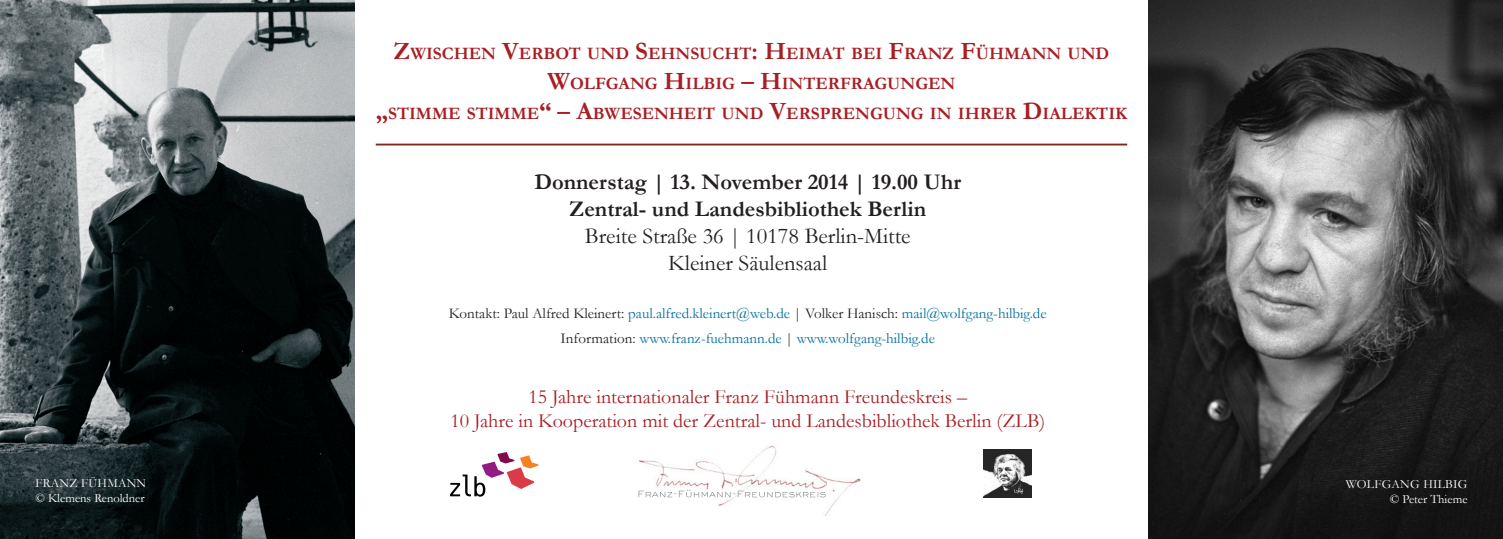
<style>
.page{position:relative;width:1503px;height:539px;background:#fff}
.page>*{position:absolute;margin:0;border:0;box-sizing:border-box;transform-origin:0 0}
.t1{font:700 22.5px "Garamond";color:#231f20}
.t2{font:22.5px "Garamond";color:#231f20}
.t3{font:20px "Garamond";color:#a91e23}
.t4{font:700 17.5px/30px "Garamond";color:#a91e23;text-align:center}
.t5{font:15px "Garamond";color:#00709e}
.t6{font:12.5px "Garamond";color:#fff}
.t7{font:12.5px "Garamond";letter-spacing:.02em;color:#fff}
.s1{font-size:25px}
.s2{color:#231f20}
</style>
<div class="page">
<img style="left:0;top:0;width:354px;height:539px">
<img style="left:1148px;top:0;width:354px;height:539px">
<img style="left:638px;top:446px;width:223px;height:70px">
<img style="left:638px;top:489px;width:187px;height:8px">
<svg style="left:450px;top:452px;width:88px;height:44px"></svg>
<hr style="left:376px;top:144px;width:751px;height:1px;background:#7d2a1a">
<img style="left:983px;top:449px;width:48px;height:48px">
<p class="t7" style="left:35px;top:474px;width:112px">FRANZ FÜHMANN</p>
<p class="t6" style="left:35px;top:489px;width:111px">© Klemens Renoldner</p>
<p class="t4" style="left:394px;top:38px;width:717px"><span class="s1">Z</span>WISCHEN <span class="s1">V</span>ERBOT UND <span class="s1">S</span>EHNSUCHT<span class="s1">: H</span>EIMAT BEI <span class="s1">F</span>RANZ <span class="s1">F</span>ÜHMANN UND<br><span class="s1">W</span>OLFGANG <span class="s1">H</span>ILBIG <span class="s1">– H</span>INTERFRAGUNGEN</p>
<p class="t4" style="left:376px;top:98px;width:752px"><span class="s1">„</span>STIMME STIMME<span class="s1">“ – A</span>BWESENHEIT UND <span class="s1">V</span>ERSPRENGUNG IN IHRER <span class="s1">D</span>IALEKTIK</p>
<p class="t1" style="left:534px;top:166px;width:428px">Donnerstag | 13. November 2014 | 19.00 Uhr</p>
<p class="t1" style="left:569px;top:193px;width:358px">Zentral- und Landesbibliothek Berlin</p>
<p class="t2" style="left:585px;top:220px;width:327px">Breite Straße 36 | 10178 Berlin-Mitte</p>
<p class="t2" style="left:668px;top:247px;width:160px">Kleiner Säulensaal</p>
<p class="t5" style="left:449px;top:303px;width:599px"><span class="s2">Kontakt: Paul Alfred Kleinert:</span> paul.alfred.kleinert@web.de <span class="s2">| Volker Hanisch:</span> mail@wolfgang-hilbig.de</p>
<p class="t5" style="left:560px;top:328px;width:376px"><span class="s2">Information:</span> www.franz-fuehmann.de <span class="s2">|</span> www.wolfgang-hilbig.de</p>
<p class="t3" style="left:528px;top:383px;width:440px">15 Jahre internationaler Franz Fühmann Freundeskreis –</p>
<p class="t3" style="left:450px;top:407px;width:596px">10 Jahre in Kooperation mit der Zentral- und Landesbibliothek Berlin (ZLB)</p>
<p class="t7" style="left:1345px;top:475px;width:123px">WOLFGANG HILBIG</p>
<p class="t6" style="left:1389px;top:490px;width:79px">© Peter Thieme</p>
</div>
